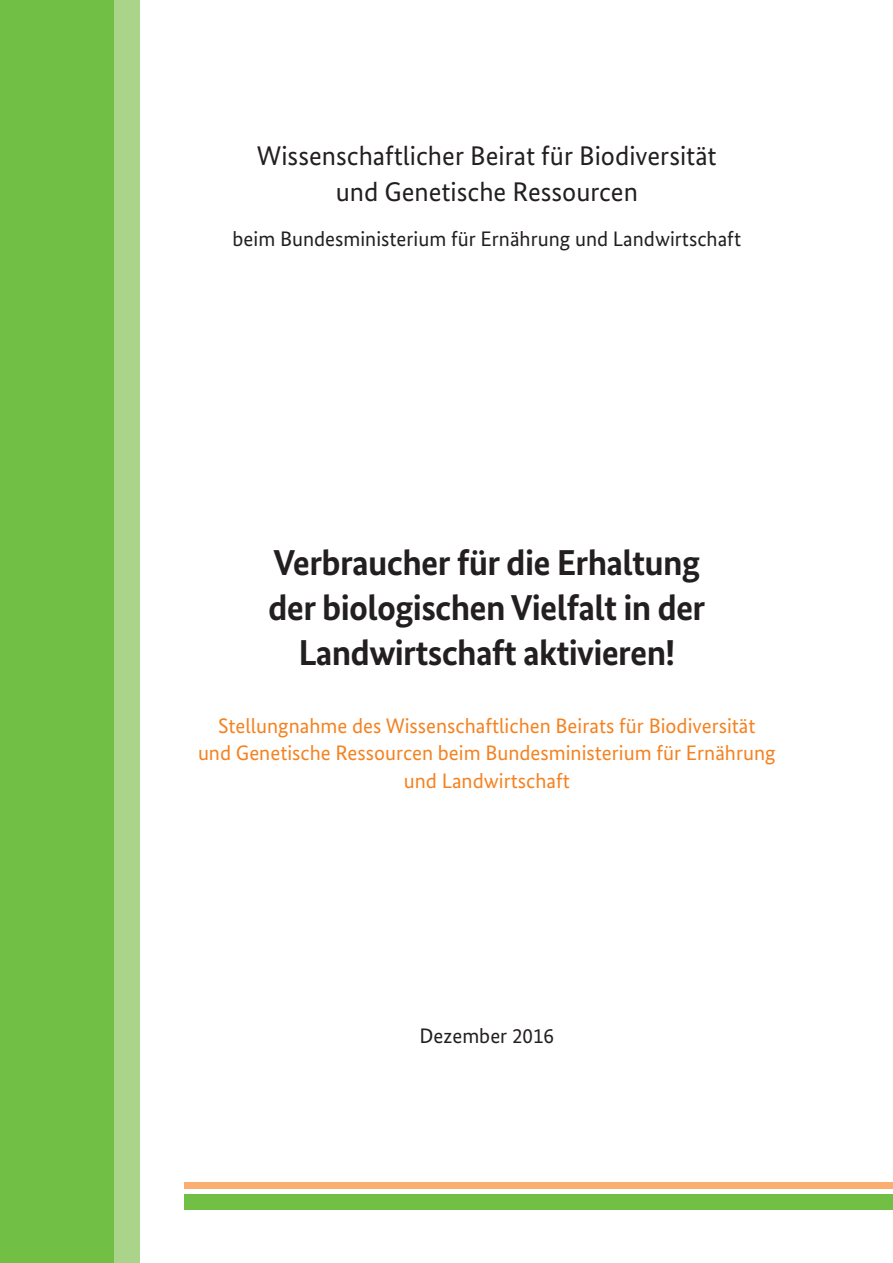
<style>
.page{position:relative;width:893px;height:1263px;background:#fff}
.page>*{position:absolute;margin:0;border:0;box-sizing:border-box;transform-origin:0 0}
.t1{font:700 36px/45px "Bundes Sans";letter-spacing:-.02em;color:#231f20;text-align:center}
.t2{font:27px/36px "Bundes Sans";color:#231f20;text-align:center}
.t3{font:21px "Bundes Sans";color:#f58220}
.t4{font:21px "Bundes Sans";color:#231f20}
</style>
<div class="page">
<div style="left:184px;top:1194px;width:709px;height:16px;background:#71bf44"></div>
<div style="left:184px;top:1182px;width:709px;height:7px;background:#faaf71"></div>
<div style="left:104px;top:0;width:36px;height:1263px;background:#aad489"></div>
<div style="left:0;top:0;width:114px;height:1263px;background:#71bf44"></div>
<p class="t2" style="left:257px;top:137px;width:461px">Wissenschaftlicher Beirat für Biodiversität und Genetische Ressourcen</p>
<p class="t4" style="left:233px;top:226px;width:510px">beim Bundesministerium für Ernährung und Landwirtschaft</p>
<p class="t1" style="left:268px;top:540px;width:439px">Verbraucher für die Erhaltung der biologischen Vielfalt in der<br>Landwirtschaft aktivieren!</p>
<p class="t3" style="left:218px;top:712px;width:539px">Stellungnahme des Wissenschaftlichen Beirats für Biodiversität</p>
<p class="t3" style="left:198px;top:739px;width:579px">und Genetische Ressourcen beim Bundesministerium für Ernährung</p>
<p class="t3" style="left:404px;top:768px;width:167px">und Landwirtschaft</p>
<p class="t4" style="left:419px;top:1023px;width:136px">Dezember 2016</p>
</div>
